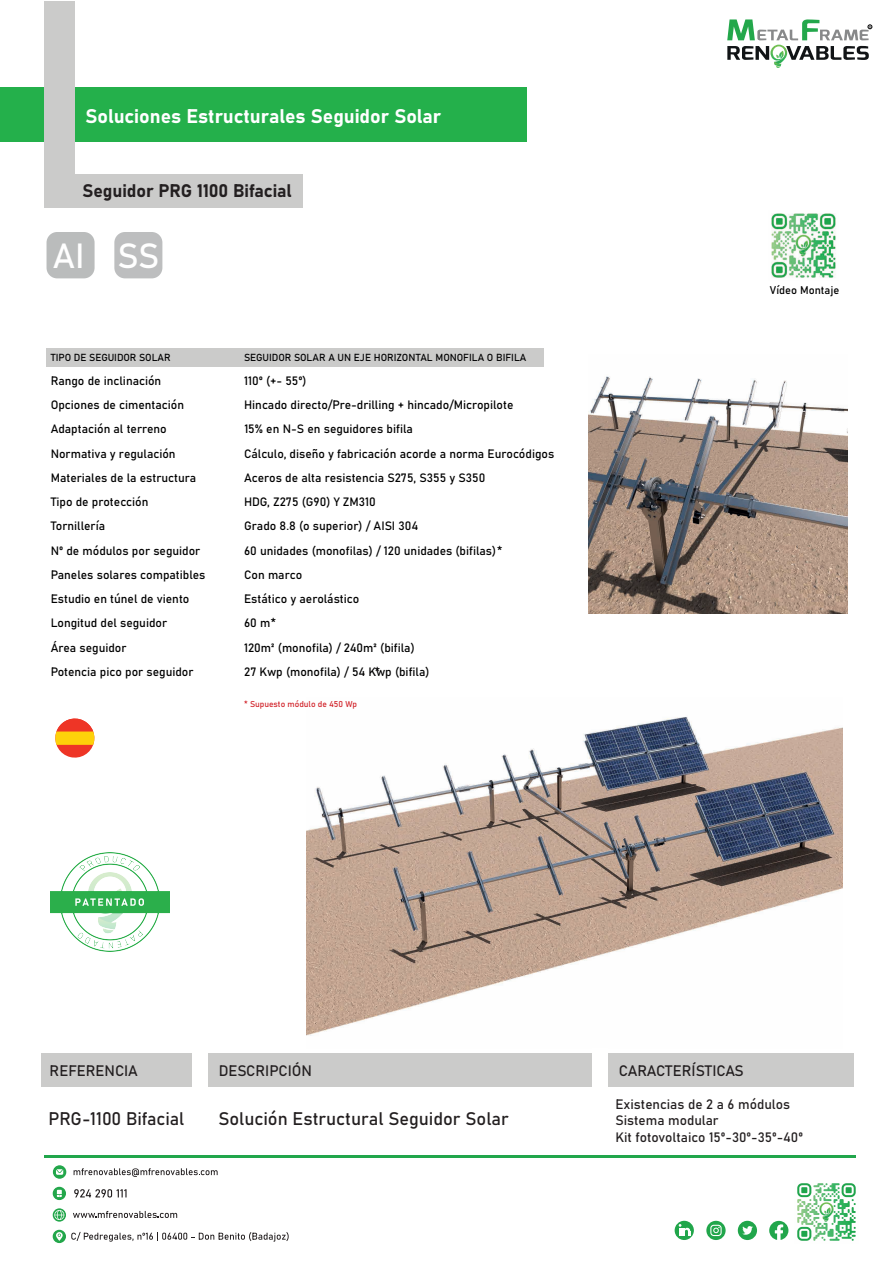
<style>
.page{position:relative;width:893px;height:1263px;background:#fff}
.page>*{position:absolute;margin:0;border:0;box-sizing:border-box;transform-origin:0 0}
.t1{font:34.5px "Bahnschrift";color:#fff}
.t2{font:19.5px "Bahnschrift";color:#fff}
.t3{font:18px "Bahnschrift";color:#231f20}
.t4{font:15px "Bahnschrift";color:#231f20}
.t5{font:13.5px/16.2px "Bahnschrift";color:#231f20}
.t6{font:12px/24.3px "Bahnschrift";color:#000001}
.t7{font:11.1px "Bahnschrift";color:#000001}
.t8{font:10.05px "Bahnschrift";color:#000001}
.t9{font:8.4px "Bahnschrift";color:#d1232a}
.t10{font:3px "Bahnschrift";color:#000001}
</style>
<div class="page">
<img style="left:307px;top:717px;width:535px;height:319px">
<svg style="left:727px;top:19px;width:145px;height:49px"></svg>
<div style="left:0;top:87px;width:527px;height:55px;background:#24b04b"></div>
<div style="left:44px;top:2px;width:31px;height:200px;background:#cbcbca"></div>
<div style="left:44px;top:174px;width:259px;height:34px;background:#cbcbca"></div>
<div style="left:47px;top:232px;width:48px;height:46px;background:#babcbc;border-radius:11px"></div>
<div style="left:114px;top:232px;width:48px;height:46px;background:#bdbebf;border-radius:11px"></div>
<svg style="left:74px;top:1189px;width:53px;height:8px"></svg>
<svg style="left:73px;top:1211px;width:104px;height:7px"></svg>
<svg style="left:53px;top:1187px;width:13px;height:13px"></svg>
<svg style="left:53px;top:1187px;width:12px;height:12px"></svg>
<svg style="left:57px;top:1190px;width:5px;height:7px"></svg>
<svg style="left:53px;top:1165px;width:13px;height:14px"></svg>
<div style="left:53px;top:1166px;width:13px;height:12px;background:#23a74b;border-radius:50%"></div>
<svg style="left:56px;top:1169px;width:7px;height:6px"></svg>
<svg style="left:53px;top:1208px;width:13px;height:13px"></svg>
<svg style="left:53px;top:1209px;width:12px;height:12px"></svg>
<svg style="left:54px;top:1210px;width:10px;height:10px"></svg>
<svg style="left:71px;top:1232px;width:218px;height:10px"></svg>
<svg style="left:53px;top:1230px;width:13px;height:13px"></svg>
<div style="left:53px;top:1230px;width:12px;height:12px;background:#23a74b;border-radius:50%"></div>
<svg style="left:56px;top:1232px;width:7px;height:9px"></svg>
<svg style="left:74px;top:1168px;width:144px;height:9px"></svg>
<img style="left:51px;top:852px;width:119px;height:99px">
<img style="left:797px;top:1183px;width:59px;height:58px">
<div style="left:738px;top:1221px;width:19px;height:19px;background:#21a64b;border-radius:50%"></div>
<svg style="left:742px;top:1226px;width:11px;height:9px"></svg>
<svg style="left:769px;top:1221px;width:19px;height:19px"></svg>
<svg style="left:706px;top:1221px;width:20px;height:19px"></svg>
<svg style="left:710px;top:1225px;width:12px;height:11px"></svg>
<svg style="left:675px;top:1221px;width:19px;height:19px"></svg>
<svg style="left:679px;top:1224px;width:11px;height:11px"></svg>
<hr style="left:44px;top:1155px;width:811px;height:2px;background:#21a64b">
<svg style="left:55px;top:718px;width:40px;height:40px"></svg>
<div style="left:41px;top:1053px;width:813px;height:33px;background:#cbcbca"></div>
<div style="left:193px;top:1049px;width:15px;height:44px;background:#fff"></div>
<div style="left:593px;top:1049px;width:15px;height:40px;background:#fff"></div>
<div style="left:46px;top:348px;width:498px;height:18px;background:#cbcbca"></div>
<img style="left:588px;top:376px;width:259px;height:238px">
<img style="left:771px;top:213px;width:65px;height:65px">
<h2 class="t2" style="left:86px;top:101px;width:357px">Soluciones Estructurales Seguidor Solar</h2>
<h3 class="t3" style="left:82px;top:177px;width:211px">Seguidor PRG 1100 Bifacial</h3>
<h1 class="t1" style="left:53px;top:230px;width:108px">AI SS</h1>
<p class="t8" style="left:51px;top:349px;width:122px">TIPO DE SEGUIDOR SOLAR</p>
<p class="t6" style="left:51px;top:368px;width:156px">Rango de inclinación<br>Opciones de cimentación<br>Adaptación al terreno<br>Normativa y regulación<br>Materiales de la estructura<br>Tipo de protección<br>Tornillería<br>Nº de módulos por seguidor<br>Paneles solares compatibles<br>Estudio en túnel de viento<br>Longitud del seguidor<br>Área seguidor<br>Potencia pico por seguidor</p>
<p class="t8" style="left:244px;top:349px;width:284px">SEGUIDOR SOLAR A UN EJE HORIZONTAL MONOFILA O BIFILA</p>
<p class="t6" style="left:244px;top:368px;width:312px">110º (+- 55º)<br>Hincado directo/Pre-drilling + hincado/Micropilote<br>15% en N-S en seguidores bifila<br>Cálculo, diseño y fabricación acorde a norma Eurocódigos<br>Aceros de alta resistencia S275, S355 y S350<br>HDG, Z275 (G90) Y ZM310<br>Grado 8.8 (o superior) / AISI 304<br>60 unidades (monofilas) / 120 unidades (bifilas)*<br>Con marco<br>Estático y aerolástico<br>60 m*<br>120m² (monofila) / 240m² (bifila)<br>27 Kwp (monofila) / 54 K*wp (bifila)</p>
<p class="t9" style="left:244px;top:697px;width:114px">* Supuesto módulo de 450 Wp</p>
<p class="t10" style="left:869px;top:25px;width:3px">R</p>
<p class="t7" style="left:770px;top:281px;width:71px">Vídeo Montaje</p>
<p class="t4" style="left:50px;top:1059px;width:90px">REFERENCIA</p>
<p class="t4" style="left:219px;top:1059px;width:95px">DESCRIPCIÓN</p>
<p class="t4" style="left:619px;top:1059px;width:126px">CARACTERÍSTICAS</p>
<h3 class="t3" style="left:49px;top:1105px;width:137px">PRG-1100 Bifacial</h3>
<h3 class="t3" style="left:218px;top:1105px;width:292px">Solución Estructural Seguidor Solar</h3>
<p class="t5" style="left:615px;top:1095px;width:189px">Existencias de 2 a 6 módulos<br>Sistema modular<br>Kit fotovoltaico 15º-30º-35º-40º</p>
</div>
